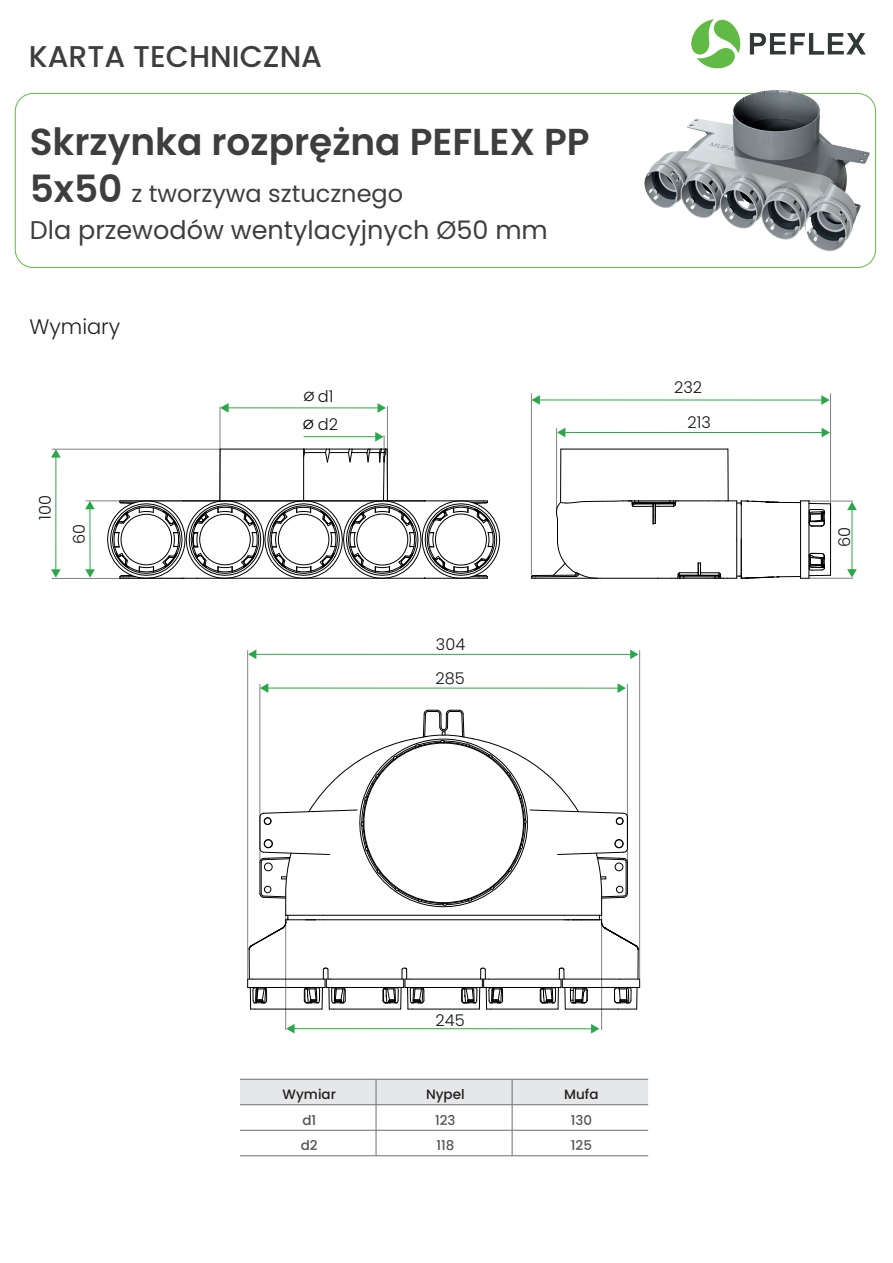
<style>
.page{position:relative;width:893px;height:1263px;background:#fff}
.page>*{position:absolute;margin:0;border:0;box-sizing:border-box;transform-origin:0 0}
.t1{font:600 37.5px "Poppins";color:#3e3e3f}
.t2{font:500 30px "Poppins";color:#3e3e3f}
.t3{font:25.5px "Poppins";color:#3e3e3f}
.t4{font:24px "Poppins";color:#3e3e3f}
.t5{font:300 21px "Poppins";color:#231f20}
.t6{font:300 16.2px/28px "Poppins";color:#111416}
.t7{font:500 13.5px "Poppins";color:#231f20}
.t8{font:500 13.5px "Poppins";color:#57585a}
.t9{font:500 13.5px "Poppins";color:#515455}
.s1{font-weight:600;font-size:37.5px}
.s2{color:#000001}
</style>
<div class="page">
<hr style="left:227px;top:407px;width:152px;height:1px;background:#2aa849">
<svg style="left:221px;top:403px;width:8px;height:10px"></svg>
<svg style="left:378px;top:403px;width:8px;height:10px"></svg>
<hr style="left:538px;top:399px;width:285px;height:1px;background:#2aa849">
<svg style="left:532px;top:395px;width:8px;height:10px"></svg>
<svg style="left:821px;top:395px;width:9px;height:10px"></svg>
<hr style="left:564px;top:432px;width:259px;height:1px;background:#2aa849">
<svg style="left:557px;top:428px;width:8px;height:9px"></svg>
<svg style="left:822px;top:428px;width:8px;height:9px"></svg>
<hr style="left:55px;top:456px;width:1px;height:115px;background:#2aa849">
<svg style="left:51px;top:449px;width:10px;height:9px"></svg>
<svg style="left:51px;top:569px;width:10px;height:9px"></svg>
<hr style="left:255px;top:654px;width:377px;height:1px;background:#2aa849">
<svg style="left:248px;top:649px;width:8px;height:10px"></svg>
<svg style="left:630px;top:649px;width:8px;height:10px"></svg>
<hr style="left:267px;top:687px;width:352px;height:2px;background:#2aa849">
<svg style="left:261px;top:683px;width:7px;height:10px"></svg>
<svg style="left:618px;top:683px;width:8px;height:10px"></svg>
<hr style="left:293px;top:1028px;width:299px;height:1px;background:#2aa849">
<svg style="left:286px;top:1024px;width:9px;height:9px"></svg>
<svg style="left:591px;top:1024px;width:8px;height:9px"></svg>
<hr style="left:89px;top:508px;width:2px;height:63px;background:#2aa849">
<svg style="left:85px;top:501px;width:10px;height:8px"></svg>
<svg style="left:85px;top:569px;width:10px;height:9px"></svg>
<hr style="left:851px;top:509px;width:1px;height:62px;background:#2aa849">
<svg style="left:847px;top:502px;width:10px;height:8px"></svg>
<svg style="left:847px;top:569px;width:10px;height:9px"></svg>
<hr style="left:260px;top:684px;width:1px;height:177px;background:#7e8182">
<hr style="left:627px;top:684px;width:1px;height:177px;background:#7e8182">
<hr style="left:285px;top:914px;width:1px;height:116px;background:#7e8182">
<hr style="left:601px;top:914px;width:1px;height:116px;background:#7e8182">
<hr style="left:247px;top:650px;width:1px;height:328px;background:#7e8182">
<hr style="left:639px;top:650px;width:1px;height:328px;background:#7e8182">
<hr style="left:556px;top:428px;width:1px;height:86px;background:#7e8182">
<hr style="left:531px;top:393px;width:1px;height:185px;background:#7e8182">
<hr style="left:830px;top:393px;width:1px;height:131px;background:#7e8182">
<hr style="left:809px;top:578px;width:44px;height:1px;background:#7e8182">
<hr style="left:809px;top:501px;width:44px;height:1px;background:#7e8182">
<hr style="left:86px;top:500px;width:96px;height:1px;background:#7e8182">
<hr style="left:52px;top:578px;width:131px;height:1px;background:#7e8182">
<hr style="left:52px;top:449px;width:168px;height:1px;background:#7e8182">
<hr style="left:220px;top:406px;width:1px;height:95px;background:#7e8182">
<hr style="left:387px;top:406px;width:1px;height:95px;background:#7e8182">
<hr style="left:535px;top:578px;width:62px;height:1px;background:#000001">
<hr style="left:535px;top:575px;width:41px;height:1px;background:#000001">
<hr style="left:535px;top:576px;width:41px;height:1px;background:#000001">
<svg style="left:531px;top:575px;width:5px;height:4px"></svg>
<hr style="left:561px;top:449px;width:167px;height:1px;background:#000001">
<hr style="left:728px;top:449px;width:1px;height:52px;background:#000001">
<hr style="left:560px;top:449px;width:1px;height:53px;background:#000001">
<hr style="left:249px;top:949px;width:1px;height:30px;background:#000001">
<svg style="left:249px;top:710px;width:389px;height:239px"></svg>
<hr style="left:638px;top:949px;width:1px;height:30px;background:#000001">
<svg style="left:102px;top:432px;width:399px;height:147px"></svg>
<hr style="left:255px;top:1009px;width:67px;height:1px;background:#000001">
<hr style="left:252px;top:987px;width:73px;height:1px;background:#000001">
<hr style="left:252px;top:979px;width:73px;height:1px;background:#000001">
<svg style="left:247px;top:979px;width:20px;height:31px"></svg>
<hr style="left:565px;top:1009px;width:53px;height:1px;background:#000001">
<hr style="left:562px;top:987px;width:57px;height:1px;background:#000001">
<hr style="left:562px;top:979px;width:57px;height:1px;background:#000001">
<svg style="left:614px;top:979px;width:26px;height:31px"></svg>
<hr style="left:491px;top:1009px;width:67px;height:1px;background:#000001">
<hr style="left:488px;top:987px;width:73px;height:1px;background:#000001">
<hr style="left:488px;top:979px;width:73px;height:1px;background:#000001">
<svg style="left:540px;top:968px;width:48px;height:41px"></svg>
<hr style="left:412px;top:1009px;width:67px;height:1px;background:#000001">
<hr style="left:410px;top:987px;width:72px;height:1px;background:#000001">
<hr style="left:410px;top:979px;width:72px;height:1px;background:#000001">
<svg style="left:461px;top:968px;width:42px;height:42px"></svg>
<hr style="left:334px;top:1009px;width:67px;height:1px;background:#000001">
<hr style="left:331px;top:987px;width:73px;height:1px;background:#000001">
<hr style="left:331px;top:979px;width:73px;height:1px;background:#000001">
<svg style="left:304px;top:968px;width:42px;height:42px"></svg>
<svg style="left:553px;top:500px;width:278px;height:79px"></svg>
<svg style="left:382px;top:968px;width:43px;height:42px"></svg>
<div style="left:15px;top:93px;width:861px;height:175px;border:1px solid #60bb46;border-radius:18px"></div>
<img style="left:691px;top:19px;width:175px;height:49px">
<img style="left:631px;top:90px;width:241px;height:177px">
<svg style="left:240px;top:1079px;width:408px;height:77px"></svg>
<p class="t2" style="left:29px;top:39px;width:295px">KARTA TECHNICZNA</p>
<h1 class="t1" style="left:30px;top:120px;width:561px">Skrzynka rozprężna PEFLEX PP</h1>
<p class="t4" style="left:30px;top:179px;width:375px"><span class="s1">5x50</span> z tworzywa sztucznego</p>
<p class="t3" style="left:30px;top:215px;width:520px">Dla przewodów wentylacyjnych Ø50 mm</p>
<p class="t5" style="left:29px;top:314px;width:92px">Wymiary</p>
<p class="t6" style="left:31px;top:520px;width:26px;rotate:-90deg">100</p>
<p class="t6" style="left:302px;top:383px;width:38px">⌀d1 <span class="s2">⌀</span>d2</p>
<p class="t6" style="left:674px;top:374px;width:29px">232</p>
<p class="t6" style="left:688px;top:408px;width:25px">213</p>
<p class="t6" style="left:65px;top:544px;width:22px;rotate:-90deg">60</p>
<p class="t6" style="left:831px;top:547px;width:22px;rotate:-90deg">60</p>
<p class="t6" style="left:436px;top:630px;width:31px">304</p>
<p class="t6" style="left:435px;top:664px;width:31px">285</p>
<p class="t6" style="left:436px;top:1006px;width:31px">245</p>
<p class="t7" style="left:283px;top:1086px;width:55px">Wymiar</p>
<p class="t7" style="left:426px;top:1086px;width:40px">Nypel</p>
<p class="t7" style="left:564px;top:1086px;width:36px">Mufa</p>
<p class="t9" style="left:302px;top:1112px;width:15px">d1</p>
<p class="t8" style="left:435px;top:1112px;width:22px">123</p>
<p class="t8" style="left:571px;top:1112px;width:23px">130</p>
<p class="t9" style="left:301px;top:1137px;width:18px">d2</p>
<p class="t8" style="left:436px;top:1137px;width:20px">118</p>
<p class="t8" style="left:571px;top:1137px;width:23px">125</p>
</div>
